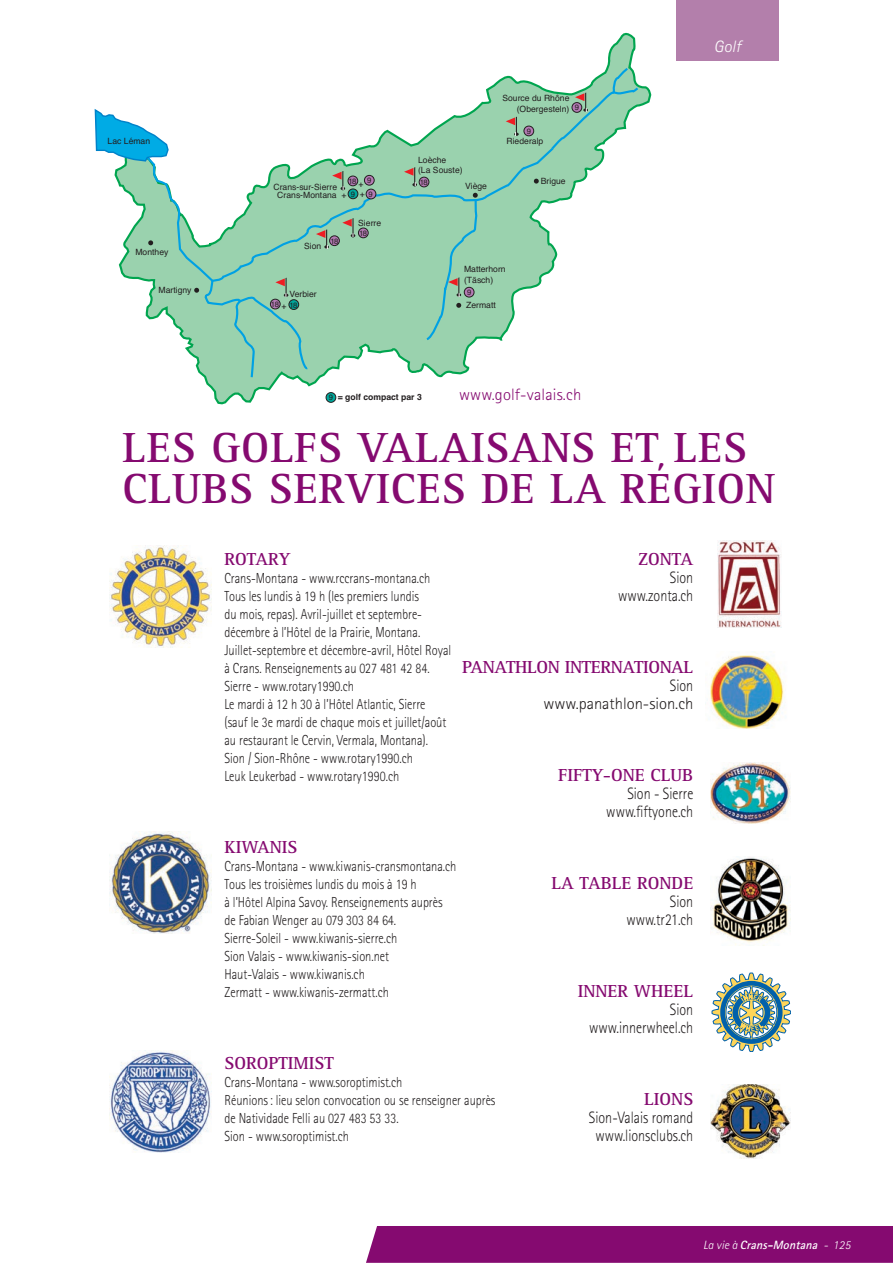
<style>
.page{position:relative;width:893px;height:1263px;background:#fff}
.page>*{position:absolute;margin:0;border:0;box-sizing:border-box;transform-origin:0 0}
.t1{font:700 43.5px/40.5px "Rotis Serif";letter-spacing:.02em;color:#850a70}
.t2{font:700 18px "Rotis Serif";color:#850a70}
.t3{font:700 18px "Rotis Serif";letter-spacing:-.02em;color:#850a70}
.t4{font:300 16.5px/18px "Rotis Sans Serif";color:#231f20;text-align:right;scale:.85 1}
.t5{font:300 16.5px "Rotis Sans Serif";letter-spacing:.01em;color:#850a70}
.t6{font:italic 300 16.5px "Rotis Sans Serif";color:#fff}
.t7{font:300 14.55px/18px "Rotis Sans Serif";color:#231f20;scale:.85 1}
.t8{font:italic 700 12px "Rotis Sans Serif";color:#fff}
.t9{font:8.55px/10.4px "Helvetica";color:#231f20}
.t10{font:700 8.55px "Helvetica";color:#231f20}
.t11{font:7.8px "Helvetica";letter-spacing:-.08em;color:#231f20}
.s1{font-size:7.8px}
.s2{font-weight:400;font-size:7.8px}
.s3{font-weight:300}
</style>
<div class="page">
<div style="left:676px;top:0;width:102px;height:61px;background:#b37fab"></div>
<div style="left:366px;top:1226px;width:527px;height:37px;background:#850a70"></div>
<img style="left:110px;top:545px;width:102px;height:102px">
<img style="left:110px;top:832px;width:102px;height:102px">
<img style="left:110px;top:1051px;width:102px;height:102px">
<img style="left:718px;top:541px;width:63px;height:86px">
<img style="left:710px;top:762px;width:80px;height:62px">
<img style="left:710px;top:857px;width:80px;height:89px">
<img style="left:710px;top:652px;width:74px;height:77px">
<img style="left:710px;top:1084px;width:80px;height:75px">
<svg style="left:114px;top:33px;width:537px;height:371px"></svg>
<svg style="left:142px;top:145px;width:414px;height:141px"></svg>
<svg style="left:95px;top:108px;width:74px;height:54px"></svg>
<svg style="left:332px;top:171px;width:13px;height:19px"></svg>
<svg style="left:506px;top:117px;width:13px;height:19px"></svg>
<svg style="left:342px;top:218px;width:13px;height:19px"></svg>
<svg style="left:316px;top:229px;width:13px;height:20px"></svg>
<svg style="left:148px;top:240px;width:5px;height:5px"></svg>
<svg style="left:194px;top:278px;width:116px;height:101px;background:#91cdaf"></svg>
<svg style="left:534px;top:179px;width:5px;height:5px"></svg>
<div style="left:270px;top:299px;width:10px;height:10px;background:#b57cb5;border-radius:50%"></div>
<div style="left:270px;top:299px;width:10px;height:10px;border:1px solid #231f20;border-radius:50%"></div>
<div style="left:289px;top:300px;width:10px;height:9px;background:#00a99d;border-radius:50%"></div>
<div style="left:289px;top:299px;width:10px;height:11px;border:1px solid #231f20;border-radius:50%"></div>
<div style="left:330px;top:236px;width:9px;height:10px;background:#b57cb5;border-radius:50%"></div>
<div style="left:329px;top:236px;width:11px;height:10px;border:1px solid #231f20;border-radius:50%"></div>
<div style="left:358px;top:228px;width:10px;height:10px;background:#b57cb5;border-radius:50%"></div>
<div style="left:358px;top:228px;width:10px;height:10px;border:1px solid #231f20;border-radius:50%"></div>
<div style="left:364px;top:175px;width:10px;height:10px;background:#b57cb5;border-radius:50%"></div>
<div style="left:364px;top:175px;width:10px;height:10px;border:1px solid #231f20;border-radius:50%"></div>
<div style="left:524px;top:126px;width:10px;height:10px;background:#b57cb5;border-radius:50%"></div>
<div style="left:524px;top:126px;width:10px;height:10px;border:1px solid #231f20;border-radius:50%"></div>
<div style="left:348px;top:189px;width:10px;height:10px;background:#00a99d;border-radius:50%"></div>
<div style="left:348px;top:189px;width:10px;height:10px;border:1px solid #231f20;border-radius:50%"></div>
<div style="left:348px;top:176px;width:10px;height:10px;background:#b57cb5;border-radius:50%"></div>
<div style="left:348px;top:176px;width:10px;height:10px;border:1px solid #231f20;border-radius:50%"></div>
<div style="left:326px;top:393px;width:10px;height:9px;background:#00a99d;border-radius:50%"></div>
<div style="left:326px;top:392px;width:10px;height:11px;border:1px solid #231f20;border-radius:50%"></div>
<svg style="left:550px;top:66px;width:90px;height:85px"></svg>
<div style="left:572px;top:103px;width:10px;height:9px;background:#b57cb5;border-radius:50%"></div>
<div style="left:572px;top:102px;width:10px;height:11px;border:1px solid #231f20;border-radius:50%"></div>
<svg style="left:404px;top:167px;width:13px;height:19px"></svg>
<div style="left:419px;top:177px;width:10px;height:10px;background:#b57cb5;border-radius:50%"></div>
<div style="left:419px;top:177px;width:10px;height:10px;border:1px solid #231f20;border-radius:50%"></div>
<div style="left:366px;top:189px;width:10px;height:10px;background:#b57cb5;border-radius:50%"></div>
<div style="left:366px;top:189px;width:10px;height:10px;border:1px solid #231f20;border-radius:50%"></div>
<svg style="left:424px;top:193px;width:54px;height:211px"></svg>
<div style="left:464px;top:287px;width:10px;height:10px;background:#b57cb5;border-radius:50%"></div>
<div style="left:464px;top:287px;width:10px;height:10px;border:1px solid #231f20;border-radius:50%"></div>
<svg style="left:712px;top:973px;width:79px;height:79px"></svg>
<p class="t9" style="left:502px;top:94px;width:69px;text-align:right">Source du Rhône (Obergesteln)</p>
<p class="t11" style="left:575px;top:105px;width:6px">9</p>
<p class="t9" style="left:108px;top:137px;width:44px">Lac Léman</p>
<p class="t9" style="left:418px;top:156px;width:46px">Loèche<br>(La Souste)</p>
<p class="t11" style="left:420px;top:179px;width:10px">18</p>
<p class="t11" style="left:367px;top:178px;width:6px">9</p>
<p class="t11" style="left:348px;top:178px;width:10px">18</p>
<p class="t9" style="left:358px;top:180px;width:7px">+</p>
<p class="t9" style="left:273px;top:182px;width:65px">Crans-sur-Sierre</p>
<p class="t9" style="left:465px;top:182px;width:23px">Viège</p>
<p class="t9" style="left:342px;top:191px;width:15px">+ <sup>9</sup></p>
<p class="t9" style="left:360px;top:189px;width:14px">+ <span class="s1">9</span></p>
<p class="t9" style="left:277px;top:191px;width:61px">Crans-Montana</p>
<p class="t9" style="left:358px;top:219px;width:24px">Sierre</p>
<p class="t11" style="left:359px;top:230px;width:10px">18</p>
<p class="t11" style="left:527px;top:128px;width:6px">9</p>
<p class="t9" style="left:506px;top:137px;width:38px">Riederalp</p>
<p class="t9" style="left:541px;top:176px;width:26px">Brigue</p>
<p class="t9" style="left:304px;top:242px;width:19px">Sion</p>
<p class="t9" style="left:135px;top:248px;width:35px">Monthey</p>
<p class="t9" style="left:159px;top:286px;width:35px">Martigny</p>
<p class="t9" style="left:289px;top:289px;width:29px">Verbier</p>
<p class="t11" style="left:330px;top:238px;width:10px">18</p>
<p class="t9" style="left:464px;top:265px;width:43px">Matterhorn (Täsch)</p>
<p class="t11" style="left:467px;top:290px;width:6px">9</p>
<p class="t11" style="left:271px;top:301px;width:10px">18</p>
<p class="t11" style="left:289px;top:302px;width:10px">18</p>
<p class="t9" style="left:282px;top:302px;width:7px">+</p>
<p class="t9" style="left:466px;top:300px;width:31px">Zermatt</p>
<p class="t10" style="left:329px;top:394px;width:95px"><span class="s2">9</span> = golf compact par 3</p>
<p class="t5" style="left:459px;top:388px;width:124px">www.golf-valais.ch</p>
<p class="t6" style="left:714px;top:40px;width:29px">Golf</p>
<h1 class="t1" style="left:122px;top:431px;width:654px">LES GOLFS VALAISANS ET LES<br>CLUBS SERVICES DE LA RÉGION</h1>
<p class="t2" style="left:224px;top:552px;width:68px">ROTARY</p>
<p class="t7" style="left:224px;top:570px;width:268px">Crans-Montana - www.rccrans-montana.ch Tous les lundis à 19 h (les premiers lundis<br>du mois, repas). Avril-juillet et septembre&shy;décembre à l’Hôtel de la Prairie, Montana.<br>Juillet-septembre et décembre-avril, Hôtel Royal à Crans. Renseignements au 027 481 42 84.<br>Sierre - www.rotary1990.ch<br>Le mardi à 12 h 30 à l’Hôtel Atlantic, Sierre (sauf le 3e mardi de chaque mois et juillet/août au restaurant le Cervin, Vermala, Montana).<br>Sion / Sion-Rhône - www.rotary1990.ch<br>Leuk Leukerbad - www.rotary1990.ch</p>
<p class="t2" style="left:638px;top:552px;width:57px">ZONTA</p>
<p class="t4" style="left:618px;top:570px;width:90px">Sion www.zonta.ch</p>
<p class="t3" style="left:462px;top:660px;width:233px">PANATHLON INTERNATIONAL</p>
<p class="t4" style="left:544px;top:678px;width:178px">Sion www.panathlon-sion.ch</p>
<p class="t2" style="left:558px;top:768px;width:137px">FIFTY-ONE CLUB</p>
<p class="t4" style="left:606px;top:786px;width:104px">Sion - Sierre www.fiftyone.ch</p>
<p class="t2" style="left:224px;top:840px;width:75px">KIWANIS</p>
<p class="t7" style="left:224px;top:858px;width:274px">Crans-Montana - www.kiwanis-cransmontana.ch Tous les troisièmes lundis du mois à 19 h<br>à l’Hôtel Alpina Savoy. Renseignements auprès de Fabian Wenger au 079 303 84 64.<br>Sierre-Soleil - www.kiwanis-sierre.ch<br>Sion Valais - www.kiwanis-sion.net<br>Haut-Valais - www.kiwanis.ch<br>Zermatt - www.kiwanis-zermatt.ch</p>
<p class="t2" style="left:224px;top:1056px;width:111px">SOROPTIMIST</p>
<p class="t7" style="left:224px;top:1074px;width:320px">Crans-Montana - www.soroptimist.ch<br>Réunions : lieu selon convocation ou se renseigner auprès de Natividade Felli au 027 483 53 33.<br>Sion - www.soroptimist.ch</p>
<p class="t2" style="left:551px;top:876px;width:143px">LA TABLE RONDE</p>
<p class="t4" style="left:626px;top:894px;width:80px">Sion www.tr21.ch</p>
<p class="t2" style="left:578px;top:984px;width:117px">INNER WHEEL</p>
<p class="t4" style="left:589px;top:1002px;width:124px">Sion www.innerwheel.ch</p>
<p class="t2" style="left:644px;top:1092px;width:51px">LIONS</p>
<p class="t4" style="left:589px;top:1110px;width:124px;text-align:center">Sion-Valais romand www.lionsclubs.ch</p>
<p class="t8" style="left:703px;top:1240px;width:149px"><span class="s3">L a vie à</span> Crans-Montana <span class="s3">- 1 2 5</span></p>
</div>
